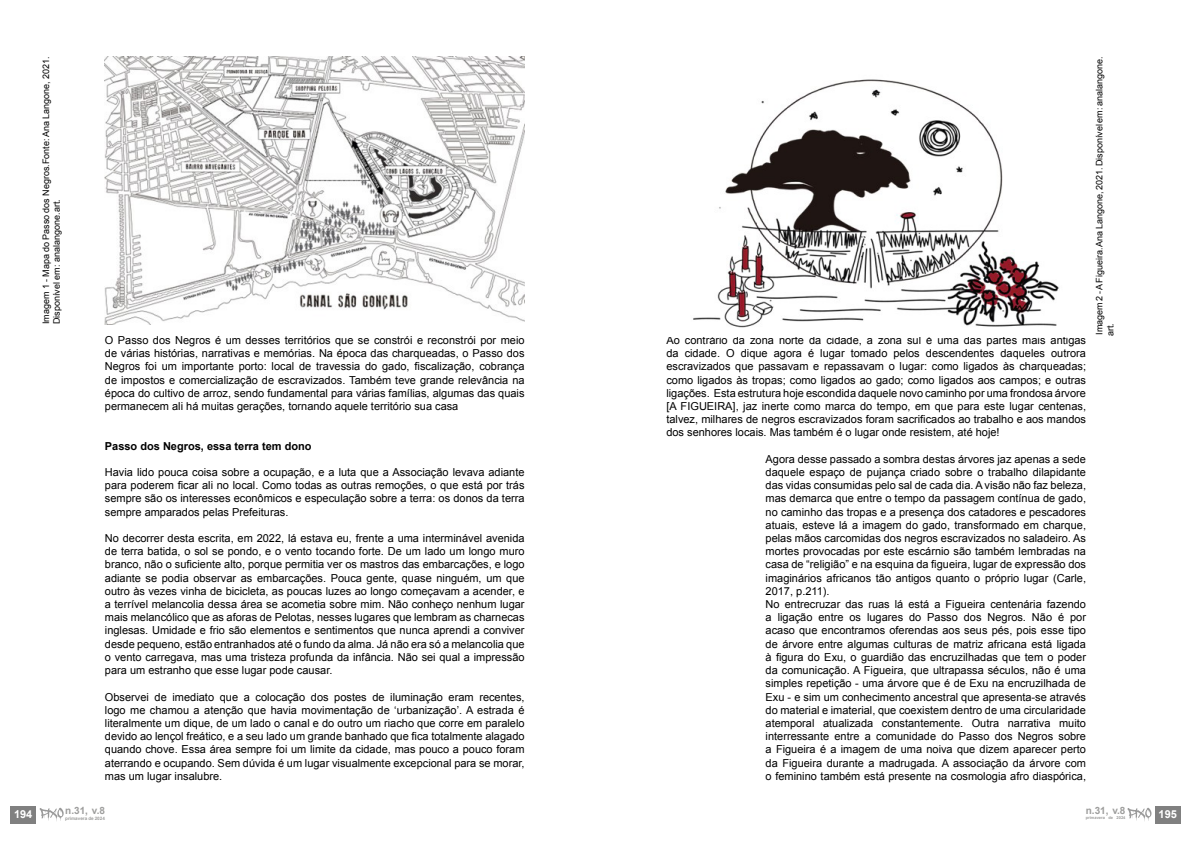
<style>
.page{position:relative;width:1191px;height:842px;background:#fff}
.page>*{position:absolute;margin:0;border:0;box-sizing:border-box;transform-origin:0 0}
.t1{font:11px/13.2px "Arial";color:#000;text-align:justify}
.t2{font:700 11px "Arial";color:#000}
.t3{font:700 11px "Arial";color:#fff}
.t4{font:700 10px "Arial";color:#9d9d9c}
.t5{font:9px/10.8px "Arial";color:#000}
.t6{font:700 4.6px "Arial";color:#9d9d9c}
.t7{font:700 4px "Arial";color:#9d9d9c}
</style>
<div class="page">
<img style="left:105px;top:57px;width:419px;height:267px">
<img style="left:693px;top:79px;width:366px;height:249px">
<div style="left:11px;top:806px;width:25px;height:17px;background:#808080"></div>
<svg style="left:40px;top:808px;width:24px;height:13px"></svg>
<div style="left:1155px;top:806px;width:25px;height:17px;background:#808080"></div>
<svg style="left:1127px;top:808px;width:24px;height:13px"></svg>
<p class="t5" style="left:41px;top:324px;width:269px;rotate:-90deg">Imagem 1 - Mapa do Passo dos Negros.Fonte: Ana Langone, 2021.<br>Disponível em: analangone.art.</p>
<p class="t5" style="left:1094px;top:336px;width:281px;rotate:-90deg">Imagem 2 - A Figueira. Ana Langone, 2021. Disponível em: analangone. art.</p>
<p class="t1" style="left:105px;top:334px;width:421px">O Passo dos Negros é um desses territórios que se constrói e reconstrói por meio de várias histórias, narrativas e memórias. Na época das charqueadas, o Passo dos Negros foi um importante porto: local de travessia do gado, fiscalização, cobrança de impostos e comercialização de escravizados. Também teve grande relevância na época do cultivo de arroz, sendo fundamental para várias famílias, algumas das quais permanecem ali há muitas gerações, tornando aquele território sua casa</p>
<p class="t2" style="left:105px;top:438px;width:208px">Passo dos Negros, essa terra tem dono</p>
<p class="t1" style="left:105px;top:466px;width:421px">Havia lido pouca coisa sobre a ocupação, e a luta que a Associação levava adiante para poderem ficar ali no local. Como todas as outras remoções, o que está por trás sempre são os interesses econômicos e especulação sobre a terra: os donos da terra sempre amparados pelas Prefeituras.</p>
<p class="t1" style="left:105px;top:532px;width:421px">No decorrer desta escrita, em 2022, lá estava eu, frente a uma interminável avenida de terra batida, o sol se pondo, e o vento tocando forte. De um lado um longo muro branco, não o suficiente alto, porque permitia ver os mastros das embarcações, e logo adiante se podia observar as embarcações. Pouca gente, quase ninguém, um que outro às vezes vinha de bicicleta, as poucas luzes ao longo começavam a acender, e a terrível melancolia dessa área se acometia sobre mim. Não conheço nenhum lugar mais melancólico que as aforas de Pelotas, nesses lugares que lembram as charnecas inglesas. Umidade e frio são elementos e sentimentos que nunca aprendi a conviver desde pequeno, estão entranhados até o fundo da alma. Já não era só a melancolia que o vento carregava, mas uma tristeza profunda da infância. Não sei qual a impressão para um estranho que esse lugar pode causar.</p>
<p class="t1" style="left:105px;top:690px;width:421px">Observei de imediato que a colocação dos postes de iluminação eram recentes, logo me chamou a atenção que havia movimentação de ‘urbanização’. A estrada é literalmente um dique, de um lado o canal e do outro um riacho que corre em paralelo devido ao lençol freático, e a seu lado um grande banhado que fica totalmente alagado quando chove. Essa área sempre foi um limite da cidade, mas pouco a pouco foram aterrando e ocupando. Sem dúvida é um lugar visualmente excepcional para se morar, mas um lugar insalubre.</p>
<p class="t1" style="left:666px;top:334px;width:421px">Ao contrário da zona norte da cidade, a zona sul é uma das partes mais antigas da cidade. O dique agora é lugar tomado pelos descendentes daqueles outrora escravizados que passavam e repassavam o lugar: como ligados às charqueadas; como ligados às tropas; como ligados ao gado; como ligados aos campos; e outras ligações. Esta estrutura hoje escondida daquele novo caminho por uma frondosa árvore [A FIGUEIRA], jaz inerte como marca do tempo, em que para este lugar centenas, talvez, milhares de negros escravizados foram sacrificados ao trabalho e aos mandos dos senhores locais. Mas também é o lugar onde resistem, até hoje!</p>
<p class="t1" style="left:765px;top:452px;width:322px;text-align:left">Agora desse passado a sombra destas árvores jaz apenas a sede daquele espaço de pujança criado sobre o trabalho dilapidante das vidas consumidas pelo sal de cada dia. A visão não faz beleza, mas demarca que entre o tempo da passagem contínua de gado, no caminho das tropas e a presença dos catadores e pescadores atuais, esteve lá a imagem do gado, transformado em charque, pelas mãos carcomidas dos negros escravizados no saladeiro. As mortes provocadas por este escárnio são também lembradas na casa de “religião” e na esquina da figueira, lugar de expressão dos imaginários africanos tão antigos quanto o próprio lugar (Carle, 2017, p.211).<br>No entrecruzar das ruas lá está a Figueira centenária fazendo a ligação entre os lugares do Passo dos Negros. Não é por acaso que encontramos oferendas aos seus pés, pois esse tipo de árvore entre algumas culturas de matriz africana está ligada à figura do Exu, o guardião das encruzilhadas que tem o poder da comunicação. A Figueira, que ultrapassa séculos, não é uma simples repetição - uma árvore que é de Exu na encruzilhada de Exu - e sim um conhecimento ancestral que apresenta-se através do material e imaterial, que coexistem dentro de uma circularidade atemporal atualizada constantemente. Outra narrativa muito interressante entre a comunidade do Passo dos Negros sobre a Figueira é a imagem de uma noiva que dizem aparecer perto da Figueira durante a madrugada. A associação da árvore com o feminino também está presente na cosmologia afro diaspórica,</p>
<p class="t3" style="left:14px;top:807px;width:20px">194</p>
<p class="t4" style="left:65px;top:804px;width:41px">n.31, v.8</p>
<p class="t6" style="left:65px;top:815px;width:41px">primavera de 2024</p>
<p class="t4" style="left:1085px;top:804px;width:41px">n.31, v.8</p>
<p class="t7" style="left:1085px;top:815px;width:41px">primavera de 2024</p>
<p class="t3" style="left:1158px;top:807px;width:20px">195</p>
</div>
